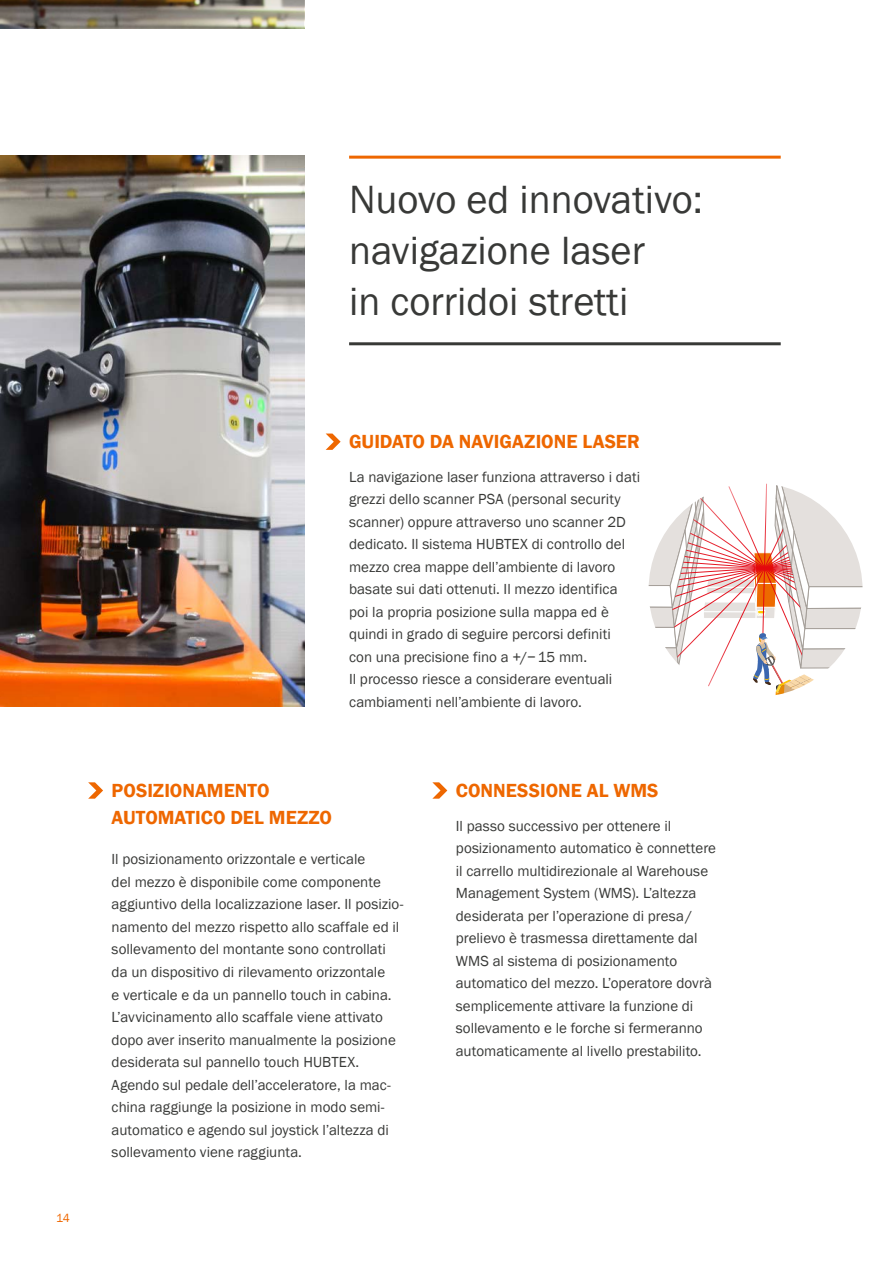
<style>
.page{position:relative;width:893px;height:1263px;background:#fff}
.page>*{position:absolute;margin:0;border:0;box-sizing:border-box;transform-origin:0 0}
.t1{font:40.5px/51px "Franklin Gothic";color:#383937}
.t2{font:600 19.5px/27px "Franklin Gothic";color:#ee6700}
.t3{font:15px/22.5px "Franklin Gothic";color:#383937}
.t4{font:12px "Franklin Gothic";color:#ee6700}
</style>
<div class="page">
<img style="left:0;top:156px;width:304px;height:551px">
<img style="left:0;top:0;width:304px;height:28px">
<svg style="left:649px;top:483px;width:214px;height:212px"></svg>
<svg style="left:88px;top:782px;width:15px;height:17px"></svg>
<svg style="left:432px;top:782px;width:15px;height:17px"></svg>
<svg style="left:326px;top:433px;width:15px;height:17px"></svg>
<hr style="left:349px;top:156px;width:432px;height:3px;background:#ee6700">
<hr style="left:349px;top:342px;width:432px;height:3px;background:#383937">
<h1 class="t1" style="left:349px;top:175px;width:355px">Nuovo ed innovativo: navigazione laser<br>in corridoi stretti</h1>
<p class="t4" style="left:56px;top:1211px;width:15px">14</p>
<h2 class="t2" style="left:349px;top:428px;width:292px">GUIDATO DA NAVIGAZIONE LASER</h2>
<p class="t3" style="left:349px;top:466px;width:292px">La navigazione laser funziona attraverso i dati grezzi dello scanner PSA (personal security scanner) oppure attraverso uno scanner 2D dedicato. Il sistema HUBTEX di controllo del mezzo crea mappe dell’ambiente di lavoro basate sui dati ottenuti. Il mezzo identifica poi la propria posizione sulla mappa ed è quindi in grado di seguire percorsi definiti<br>con una precisione fino a +/−15 mm.<br>Il -processo riesce a considerare eventuali cambiamenti nell’ambiente di lavoro.</p>
<h2 class="t2" style="left:112px;top:777px;width:222px">POSIZIONAMENTO<br>AUTOMATICO DEL MEZZO</h2>
<p class="t3" style="left:112px;top:848px;width:293px">Il posizionamento orizzontale e verticale<br>del mezzo è disponibile come componente aggiuntivo della localizzazione laser. Il posizio&shy;namento del mezzo rispetto allo scaffale ed il sollevamento del montante sono controllati da un dispositivo di rilevamento orizzontale<br>e verticale e da un pannello touch in cabina.<br>L’avvicinamento allo scaffale viene attivato dopo aver inserito manualmente la posizione desiderata sul pannello touch HUBTEX.<br>Agendo sul pedale dell’acceleratore, la mac&shy;china raggiunge la posizione in modo semi-- automatico e agendo sul joystick l’altezza di sollevamento viene raggiunta.</p>
<h2 class="t2" style="left:456px;top:777px;width:204px">CONNESSIONE AL WMS</h2>
<p class="t3" style="left:456px;top:815px;width:262px">Il passo successivo per ottenere il posizionamento automatico è connettere il carrello multidirezionale al Warehouse Management System (WMS). L’altezza desiderata per l’operazione di presa/ prelievo è trasmessa direttamente dal WMS al sistema di posizionamento automatico del mezzo. L’operatore dovrà semplicemente attivare la funzione di sollevamento e le forche si fermeranno automaticamente al livello prestabilito.</p>
</div>
